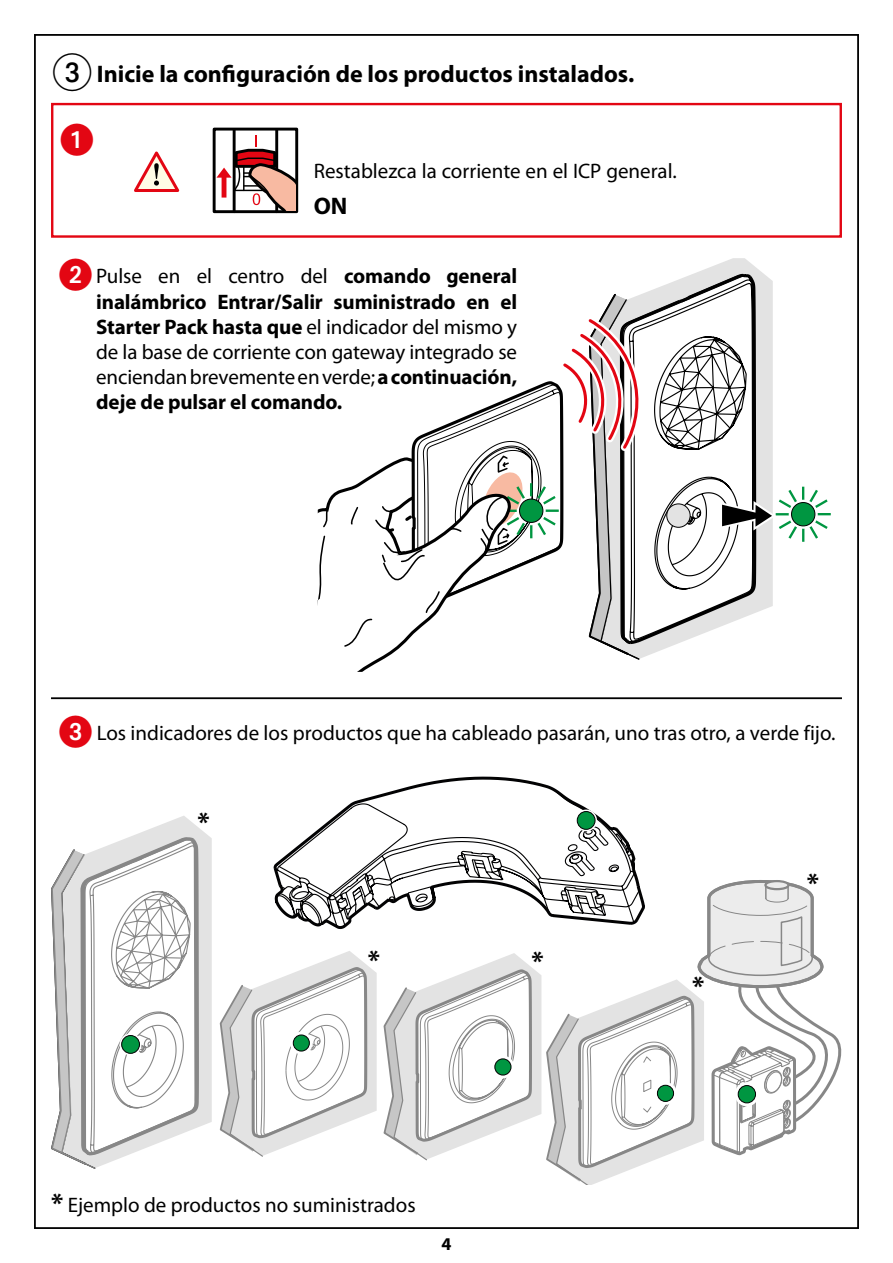
<style>
.page{position:relative;width:893px;height:1263px;background:#fff}
.page>*{position:absolute;margin:0;border:0;box-sizing:border-box;transform-origin:0 0}
.t1{font:33px "European Pi One";color:#e30613}
.t2{font:700 27px "Myriad Pro";color:#000}
.t3{font:700 24px "Myriad Pro";color:#000}
.t4{font:700 21px/25.2px "Myriad Pro";letter-spacing:-.005em;color:#000;text-align:justify}
.t5{font:21px "Myriad Pro";color:#000}
.t6{font:700 18px "Myriad Pro";color:#000}
.s1{font-family:"European Pi Two";font-weight:400;font-size:39px}
.s2{font-family:"European Pi One";font-weight:400;font-size:33px;color:#e30613}
.s3{font-weight:400}
.s4{font-family:"European Pi One";font-size:33px;color:#e30613}
.s5{font-weight:700;font-size:27px}
</style>
<div class="page">
<div style="left:754px;top:266px;width:19px;height:346px;background:#e3e3e3"></div>
<svg style="left:650px;top:258px;width:104px;height:397px"></svg>
<svg style="left:648px;top:272px;width:110px;height:374px"></svg>
<div style="left:667px;top:504px;width:23px;height:23px;background:#e3e3e3;border-radius:50%"></div>
<div style="left:666px;top:503px;width:25px;height:25px;border:1px solid #000;border-radius:50%"></div>
<svg style="left:720px;top:487px;width:111px;height:55px"></svg>
<svg style="left:318px;top:292px;width:332px;height:380px"></svg>
<div style="left:51px;top:103px;width:791px;height:135px;border:2px solid #e30613"></div>
<div style="left:213px;top:128px;width:85px;height:85px;border:3px solid #000"></div>
<hr style="left:233px;top:130px;width:3px;height:82px;background:#000">
<hr style="left:275px;top:130px;width:3px;height:82px;background:#000">
<svg style="left:216px;top:135px;width:80px;height:76px"></svg>
<svg style="left:134px;top:151px;width:46px;height:41px"></svg>
<hr style="left:51px;top:697px;width:791px;height:2px;background:#000">
<div style="left:200px;top:829px;width:12px;height:297px;background:#e3e3e3"></div>
<svg style="left:158px;top:816px;width:38px;height:10px"></svg>
<svg style="left:51px;top:826px;width:149px;height:343px"></svg>
<svg style="left:120px;top:1033px;width:21px;height:22px"></svg>
<div style="left:122px;top:1035px;width:17px;height:18px;background:#009641;border-radius:50%"></div>
<div style="left:121px;top:1035px;width:19px;height:19px;border:1px solid #000;border-radius:50%"></div>
<svg style="left:273px;top:776px;width:365px;height:102px"></svg>
<svg style="left:575px;top:809px;width:22px;height:22px"></svg>
<div style="left:577px;top:811px;width:18px;height:18px;background:#009641;border-radius:50%"></div>
<div style="left:577px;top:811px;width:18px;height:19px;border:1px solid #000;border-radius:50%"></div>
<svg style="left:219px;top:878px;width:640px;height:306px"></svg>
<svg style="left:290px;top:1032px;width:23px;height:22px"></svg>
<div style="left:293px;top:1035px;width:16px;height:16px;background:#009641;border-radius:50%"></div>
<div style="left:293px;top:1034px;width:17px;height:17px;border:1px solid #000;border-radius:50%"></div>
<p class="t3" style="left:53px;top:58px;width:583px"><span class="s1">3</span> Inicie la configuración de los productos instalados.</p>
<h1 class="t1" style="left:60px;top:121px;width:34px">1</h1>
<p class="t5" style="left:314px;top:158px;width:365px">Restablezca la corriente en el ICP general.</p>
<p class="t3" style="left:314px;top:191px;width:35px">ON</p>
<p class="t4" style="left:96px;top:263px;width:422px;text-indent:-37px"><span class="s2">2</span> <span class="s3">Pulse en el centro del</span> comando general inalámbrico Entrar/Salir suministrado en el Starter Pack hasta que <span class="s3">el indicador del mismo y de la base de corriente con gateway integrado se enciendan brevemente en verde;</span> a continuación, deje de pulsar el comando.</p>
<p class="t5" style="left:59px;top:720px;width:778px"><span class="s4">3</span> Los indicadores de los productos que ha cableado pasarán, uno tras otro, a verde fijo.</p>
<p class="t2" style="left:197px;top:805px;width:14px">*</p>
<p class="t2" style="left:368px;top:942px;width:14px">*</p>
<p class="t2" style="left:532px;top:943px;width:14px">*</p>
<p class="t5" style="left:51px;top:1192px;width:366px"><span class="s5">*</span> Ejemplo de productos no suministrados</p>
<p class="t6" style="left:441px;top:1232px;width:11px">4</p>
<p class="t2" style="left:692px;top:968px;width:14px">*</p>
<p class="t2" style="left:807px;top:866px;width:14px">*</p>
</div>
